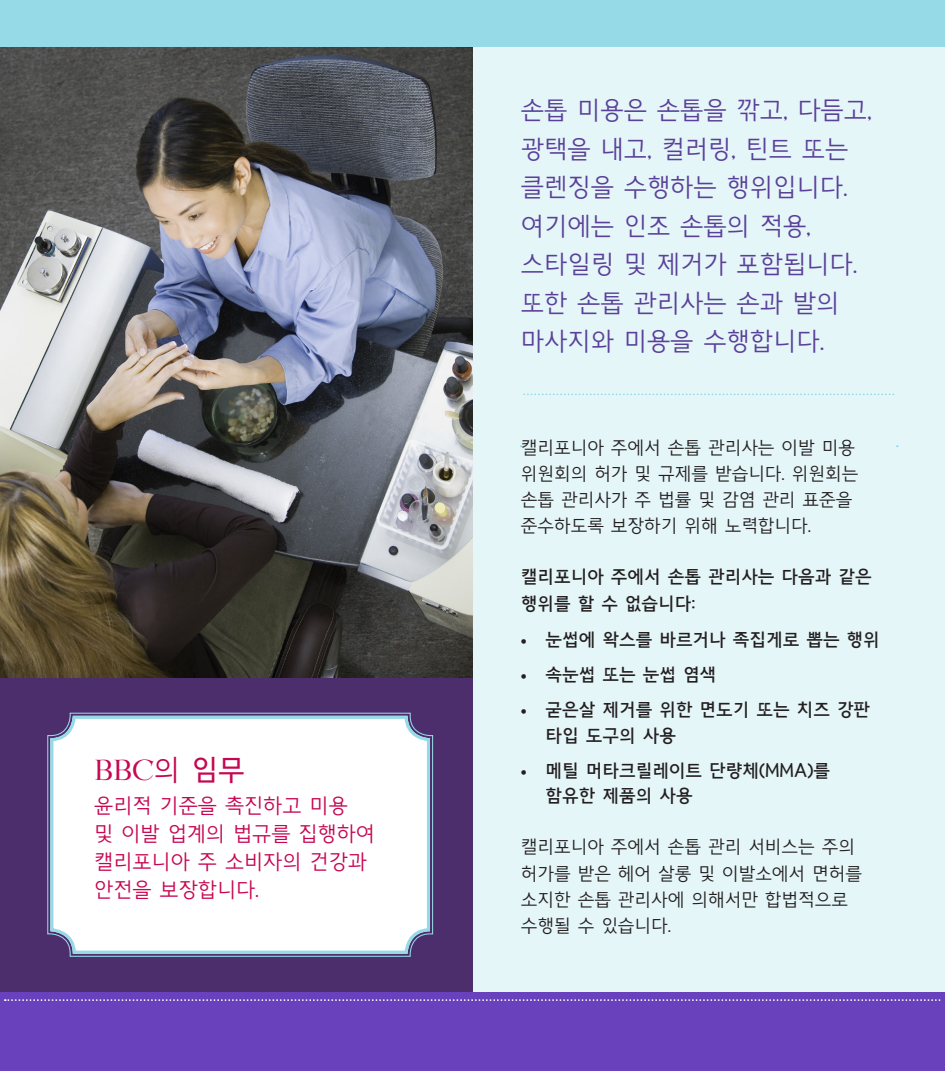
<style>
.page{position:relative;width:945px;height:1071px;background:#fff}
.page>*{position:absolute;margin:0;border:0;box-sizing:border-box;transform-origin:0 0}
.t1{font:28px "Belucian";color:#c60651}
.t2{font:24.5px/38.5px "THE Jung 130";color:#5a4099}
.t3{font:20.12px/28px "THE Jung 130";color:#c60651}
.t4{font:17.5px/26.2px "THE Jung 130";color:#231f20}
.t5{font:17.5px/26.2px "THE Jung 150";color:#231f20}
.t6{font:700 17.5px "Myriad Pro";color:#231f20}
.s1{font-family:"THE Jung 130"}
.s2{font-family:"THE Jung 140"}
</style>
<div class="page">
<div style="left:0;top:0;width:945px;height:47px;background:#96dae7"></div>
<div style="left:472px;top:47px;width:473px;height:945px;background:#e5f6f9"></div>
<svg style="left:524px;top:393px;width:370px;height:2px"></svg>
<div style="left:0;top:677px;width:472px;height:315px;background:#4d2e6d"></div>
<img style="left:0;top:47px;width:472px;height:630px">
<div style="left:47px;top:712px;width:387px;height:245px;background:#fff"></div>
<div style="left:50px;top:716px;width:380px;height:238px;border:3px solid #96dae7;border-radius:22px"></div>
<div style="left:0;top:992px;width:945px;height:79px;background:#6a41bd"></div>
<svg style="left:5px;top:999px;width:936px;height:2px"></svg>
<h3 class="t1" style="left:94px;top:753px;width:152px">BBC<span class="s1">의</span> <span class="s2">임무</span></h3>
<p class="t3" style="left:94px;top:791px;width:282px">윤리적 기준을 촉진하고 미용<br>및 이발 업계의 법규를 집행하여 캘리포니아 주 소비자의 건강과 안전을 보장합니다.</p>
<p class="t2" style="left:521px;top:91px;width:352px">손톱 미용은 손톱을 깎고, 다듬고, 광택을 내고, 컬러링, 틴트 또는 클렌징을 수행하는 행위입니다. 여기에는 인조 손톱의 적용, 스타일링 및 제거가 포함됩니다. 또한 손톱 관리사는 손과 발의 마사지와 미용을 수행합니다.</p>
<p class="t4" style="left:521px;top:434px;width:339px">캘리포니아 주에서 손톱 관리사는 이발 미용 위원회의 허가 및 규제를 받습니다. 위원회는 손톱 관리사가 주 법률 및 감염 관리 표준을 준수하도록 보장하기 위해 노력합니다.</p>
<p class="t5" style="left:521px;top:564px;width:352px">캘리포니아 주에서 손톱 관리사는 다음과 같은 행위를 할 수 없습니다:</p>
<p class="t5" style="left:546px;top:626px;width:336px">눈썹에 왁스를 바르거나 족집게로 뽑는 행위</p>
<p class="t6" style="left:521px;top:628px;width:7px">•</p>
<p class="t6" style="left:521px;top:664px;width:7px">•</p>
<p class="t6" style="left:521px;top:699px;width:7px">•</p>
<p class="t6" style="left:521px;top:760px;width:7px">•</p>
<p class="t5" style="left:546px;top:662px;width:172px">속눈썹 또는 눈썹 염색</p>
<p class="t5" style="left:546px;top:697px;width:326px">굳은살 제거를 위한 면도기 또는 치즈 강판</p>
<p class="t5" style="left:546px;top:722px;width:132px">타입 도구의 사용</p>
<p class="t5" style="left:546px;top:758px;width:286px">메틸 머타크릴레이트 단량체(MMA 를)</p>
<p class="t5" style="left:546px;top:783px;width:148px">함유한 제품의 사용</p>
<p class="t4" style="left:521px;top:834px;width:343px">캘리포니아 주에서 손톱 관리 서비스는 주의 허가를 받은 헤어 살롱 및 이발소에서 면허를 소지한 손톱 관리사에 의해서만 합법적으로 수행될 수 있습니다.</p>
</div>
